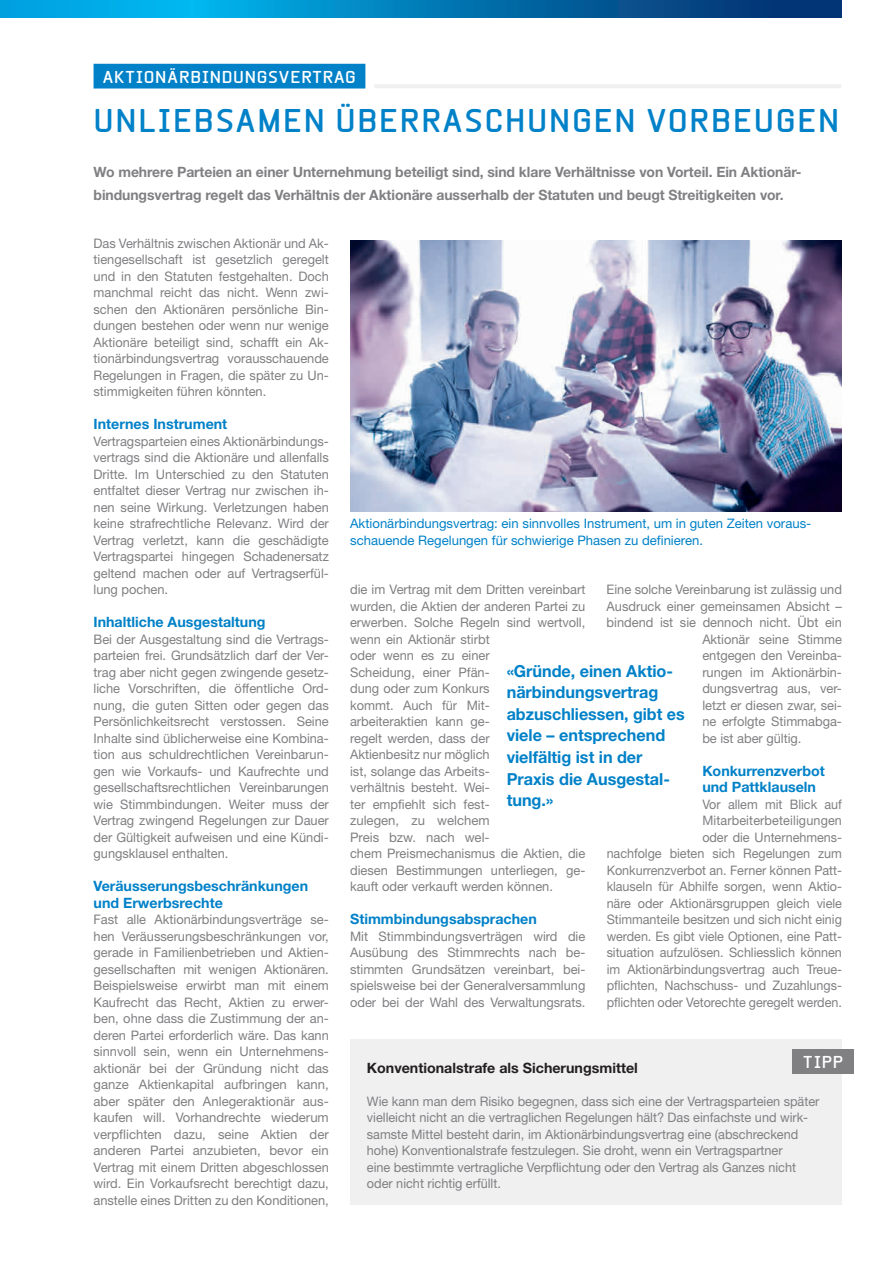
<style>
.page{position:relative;width:893px;height:1263px;background:#fff}
.page>*{position:absolute;margin:0;border:0;box-sizing:border-box;transform-origin:0 0}
.t1{font:700 31.5px "Beta Sans";letter-spacing:.055em;color:#0081c8}
.t2{font:700 16.65px/21.6px "Helvetica Neue LT Std";color:#0081c8}
.t3{font:700 16.5px "Beta Sans";letter-spacing:.04em;color:#fff}
.t4{font:700 14.25px/22.5px "Helvetica Neue LT Std";letter-spacing:-.005em;color:#808083}
.t5{font:700 14.25px/16.5px "Helvetica Neue LT Std";color:#0081c8}
.t6{font:700 14.25px "Helvetica Neue LT Std";color:#231f20}
.t7{font:13.2px/16.5px "Helvetica Neue LT Std";color:#808083;text-align:justify}
.t8{font:13.2px/16.5px "Helvetica Neue LT Std";color:#808083;text-align:right;scale:.96 1}
.t9{font:13.2px/16.5px "Helvetica Neue LT Std";color:#0081c8}
</style>
<div class="page">
<svg style="left:0;top:0;width:842px;height:17px"></svg>
<div style="left:94px;top:64px;width:271px;height:25px;background:#0081c8"></div>
<hr style="left:374px;top:84px;width:467px;height:4px;background:#f0f0f1">
<div style="left:350px;top:1040px;width:492px;height:165px;background:#f0f0f1"></div>
<div style="left:792px;top:1050px;width:62px;height:24px;background:#808083"></div>
<img style="left:350px;top:240px;width:492px;height:272px">
<p class="t3" style="left:102px;top:67px;width:255px">AKTIONÄRBINDUNGSVERTRAG</p>
<h1 class="t1" style="left:94px;top:102px;width:747px">UNLIEBSAMEN ÜBERRASCHUNGEN VORBEUGEN</h1>
<p class="t4" style="left:94px;top:160px;width:708px">Wo mehrere Parteien an einer Unternehmung beteiligt sind, sind klare Verhältnisse von Vorteil. Ein Aktionär&shy;bindungsvertrag regelt das Verhältnis der Aktionäre ausserhalb der Statuten und beugt Streitigkeiten vor.</p>
<p class="t7" style="left:94px;top:234px;width:237px">Das Verhältnis zwischen Aktionär und Ak&shy;tiengesellschaft ist gesetzlich geregelt und in den Statuten festgehalten. Doch manchmal reicht das nicht. Wenn zwi&shy;schen den Aktionären persönliche Bin&shy;dungen bestehen oder wenn nur wenige Aktionäre beteiligt sind, schafft ein Ak&shy;tionärbindungsvertrag vorausschauende Regelungen in Fragen, die später zu Un&shy;stimmigkeiten führen könnten.</p>
<p class="t5" style="left:94px;top:415px;width:135px">Internes Instrument</p>
<p class="t7" style="left:94px;top:432px;width:237px">Vertragsparteien eines Aktionärbindungs&shy;vertrags sind die Aktionäre und allenfalls Dritte. Im Unterschied zu den Statuten entfaltet dieser Vertrag nur zwischen ih&shy;nen seine Wirkung. Verletzungen haben keine strafrechtliche Relevanz. Wird der Vertrag verletzt, kann die geschädigte Vertragspartei hingegen Schadenersatz geltend machen oder auf Vertragserfül&shy;lung pochen.</p>
<p class="t5" style="left:94px;top:613px;width:173px">Inhaltliche Ausgestaltung</p>
<p class="t7" style="left:94px;top:630px;width:237px">Bei der Ausgestaltung sind die Vertrags&shy;parteien frei. Grundsätzlich darf der Ver&shy;trag aber nicht gegen zwingende gesetz&shy;liche Vorschriften, die öffentliche Ord&shy;nung, die guten Sitten oder gegen das Persönlichkeitsrecht verstossen. Seine Inhalte sind üblicherweise eine Kombina&shy;tion aus schuldrechtlichen Vereinbarun&shy;gen wie Vorkaufs- und Kaufrechte und gesellschaftsrechtlichen Vereinbarungen wie Stimmbindungen. Weiter muss der Vertrag zwingend Regelungen zur Dauer der Gültigkeit aufweisen und eine Kündi&shy;gungsklausel enthalten.</p>
<p class="t5" style="left:94px;top:877px;width:216px">Veräusserungsbeschränkungen und Erwerbsrechte</p>
<p class="t7" style="left:94px;top:911px;width:237px">Fast alle Aktionärbindungsverträge se&shy;hen Veräusserungsbeschränkungen vor, gerade in Familienbetrieben und Aktien&shy;gesellschaften mit wenigen Aktionären.<br>Beispielsweise erwirbt man mit einem Kaufrecht das Recht, Aktien zu erwer&shy;ben, ohne dass die Zustimmung der an&shy;deren Partei erforderlich wäre. Das kann sinnvoll sein, wenn ein Unternehmens&shy;aktionär bei der Gründung nicht das ganze Aktienkapital aufbringen kann, aber später den Anlegeraktionär aus&shy;kaufen will. Vorhandrechte wiederum verpflichten dazu, seine Aktien der anderen Partei anzubieten, bevor ein Vertrag mit einem Dritten abgeschlossen wird. Ein Vorkaufsrecht berechtigt dazu, anstelle eines Dritten zu den Konditionen,</p>
<p class="t9" style="left:350px;top:515px;width:463px">Aktionärbindungsvertrag: ein sinnvolles Instrument, um in guten Zeiten voraus&shy;schauende Regelungen für schwierige Phasen zu definieren.</p>
<p class="t7" style="left:607px;top:581px;width:237px">Eine solche Vereinbarung ist zulässig und</p>
<p class="t7" style="left:607px;top:597px;width:237px">Ausdruck einer gemeinsamen Absicht –</p>
<p class="t7" style="left:607px;top:614px;width:237px">bindend ist sie dennoch nicht. Übt ein</p>
<p class="t7" style="left:702px;top:630px;width:141px">Aktionär seine Stimme</p>
<p class="t7" style="left:702px;top:647px;width:141px">entgegen den Vereinba-</p>
<p class="t7" style="left:702px;top:663px;width:141px">rungen im Aktionärbin-</p>
<p class="t7" style="left:702px;top:680px;width:141px">dungsvertrag aus, ver-</p>
<p class="t7" style="left:702px;top:696px;width:141px">letzt er diesen zwar, sei-</p>
<p class="t7" style="left:702px;top:713px;width:141px">ne erfolgte Stimmabga-</p>
<p class="t7" style="left:702px;top:729px;width:101px">be ist aber gültig.</p>
<p class="t5" style="left:702px;top:762px;width:124px">Konkurrenzverbot und Pattklauseln</p>
<p class="t8" style="left:607px;top:795px;width:247px">Vor allem mit Blick auf Mitarbeiterbeteiligungen<br>oder die Unternehmens-<br>nachfolge bieten sich Regelungen zum Konkurrenzverbot an. Ferner können Patt&shy;klauseln für Abhilfe sorgen, wenn Aktio&shy;näre oder Aktionärsgruppen gleich viele Stimmanteile besitzen und sich nicht einig werden. Es gibt viele Optionen, eine Patt&shy;situation aufzulösen. Schliesslich können im Aktionärbindungsvertrag auch Treue&shy;pflichten, Nachschuss- und Zuzahlungs&shy;pflichten oder Vetorechte geregelt werden.</p>
<p class="t7" style="left:350px;top:581px;width:237px;text-align:left">die im Vertrag mit dem Dritten vereinbart wurden, die Aktien der anderen Partei zu erwerben. Solche Regeln sind wertvoll, wenn ein Aktionär stirbt<br>oder wenn es zu einer<br>Scheidung, einer Pfän-<br>dung oder zum Konkurs<br>kommt. Auch für Mit-<br>arbeiteraktien kann ge-<br>regelt werden, dass der<br>Aktienbesitz nur möglich<br>ist, solange das Arbeits-<br>verhältnis besteht. Wei-<br>ter empfiehlt sich fest-<br>zulegen, zu welchem<br>Preis bzw. nach wel-<br>chem Preismechanismus die Aktien, die diesen Bestimmungen unterliegen, ge&shy;kauft oder verkauft werden können.</p>
<p class="t5" style="left:350px;top:910px;width:188px">Stimmbindungsabsprachen</p>
<p class="t7" style="left:350px;top:927px;width:237px">Mit Stimmbindungsverträgen wird die Ausübung des Stimmrechts nach be&shy;stimmten Grundsätzen vereinbart, bei&shy;spielsweise bei der Generalversammlung oder bei der Wahl des Verwaltungsrats.</p>
<p class="t2" style="left:507px;top:659px;width:179px">«Gründe, einen Aktio&shy;närbindungsvertrag abzuschliessen, gibt es viele – entsprechend vielfältig ist in der<br>Praxis die Ausgestal&shy;tung.»</p>
<p class="t3" style="left:803px;top:1052px;width:42px">TIPP</p>
<p class="t6" style="left:367px;top:1059px;width:272px">Konventionalstrafe als Sicherungsmittel</p>
<p class="t7" style="left:367px;top:1092px;width:454px;text-align:left">Wie kann man dem Risiko begegnen, dass sich eine der Vertragsparteien später vielleicht nicht an die vertraglichen Regelungen hält? Das einfachste und wirk&shy;samste Mittel besteht darin, im Aktionärbindungsvertrag eine (abschreckend hohe) Konventionalstrafe festzulegen. Sie droht, wenn ein Vertragspartner<br>eine bestimmte vertragliche Verpflichtung oder den Vertrag als Ganzes nicht oder nicht richtig erfüllt.</p>
</div>
